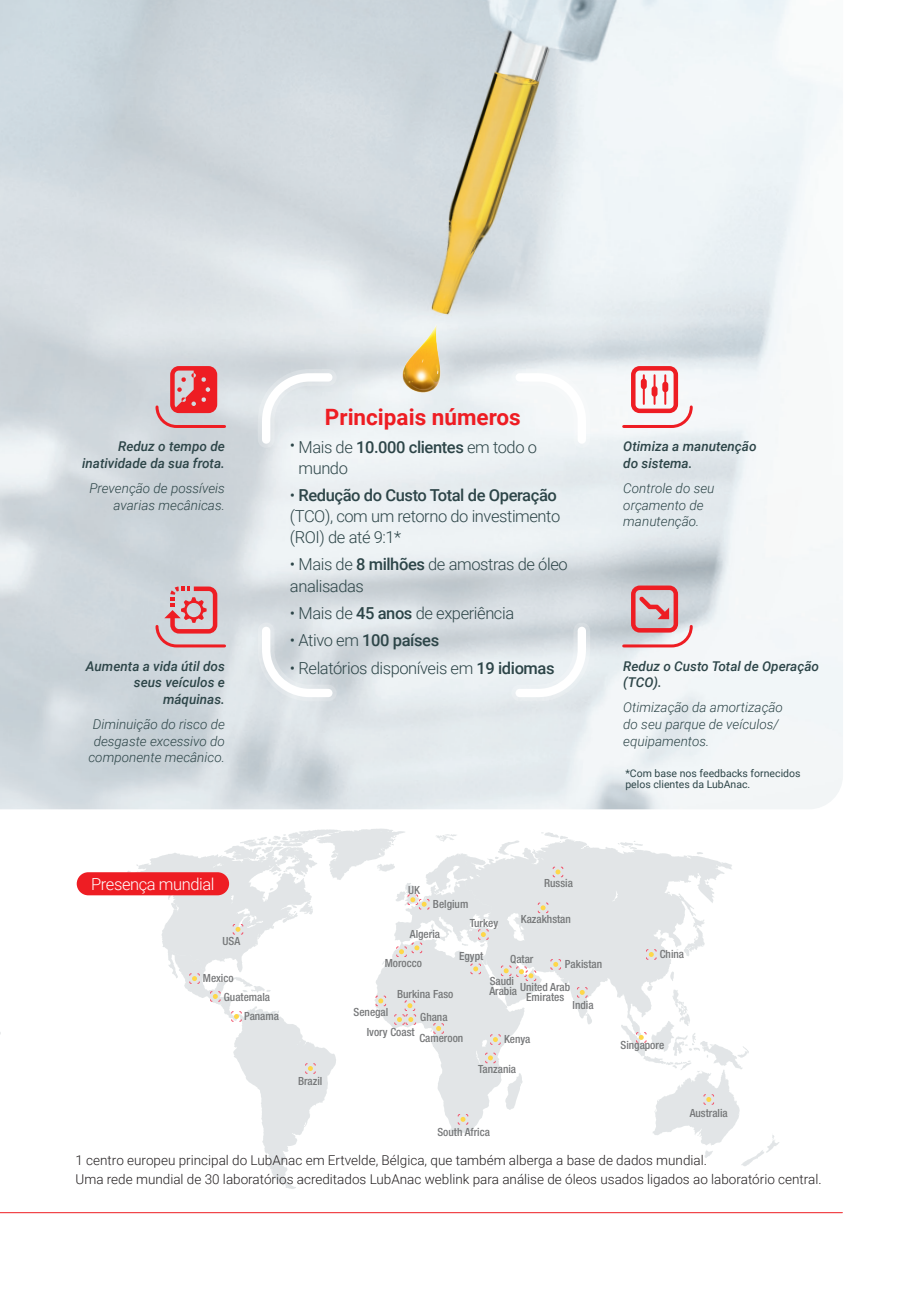
<style>
.page{position:relative;width:919px;height:1289px;background:#fff}
.page>*{position:absolute;margin:0;border:0;box-sizing:border-box;transform-origin:0 0}
.t1{font:700 22.5px "Roboto";color:#ee1d23}
.t2{font:300 16.5px/21px "Roboto";letter-spacing:-.025em;color:#2d4548}
.t3{font:500 16.5px "Roboto";letter-spacing:-.025em;color:#2d4548}
.t4{font:300 16.5px "Roboto";letter-spacing:-.025em;color:#fff}
.t5{font:300 13.5px/18.8px "Roboto";color:#231f20}
.t6{font:italic 300 13.5px/16.5px "Roboto";color:#2d4548}
.t7{font:italic 500 13.5px/16.5px "Roboto";color:#2d4548}
.t8{font:500 condensed 11.25px/9.4px "Helvetica Neue LT Std";color:#454749}
.t9{font:10.5px/10.5px "Roboto";color:#2d4548}
.s1{font-weight:500}
.s2{font-weight:300}
</style>
<div class="page">
<img style="left:0;top:0;width:843px;height:809px">
<svg style="left:620px;top:585px;width:74px;height:64px;background:#d7aaaf"></svg>
<svg style="left:154px;top:586px;width:73px;height:63px;background:#d6a8ad"></svg>
<svg style="left:620px;top:366px;width:74px;height:63px"></svg>
<svg style="left:154px;top:366px;width:73px;height:63px;background:#db8d92"></svg>
<svg style="left:511px;top:369px;width:79px;height:79px"></svg>
<svg style="left:258px;top:369px;width:78px;height:79px"></svg>
<svg style="left:511px;top:622px;width:79px;height:79px"></svg>
<svg style="left:258px;top:622px;width:78px;height:79px;background:#dee4e7"></svg>
<svg style="left:0;top:828px;width:843px;height:385px"></svg>
<img style="left:386px;top:323px;width:70px;height:70px">
<p class="t7" style="left:82px;top:438px;width:144px;text-align:right">Reduz o tempo de inatividade da sua frota.</p>
<p class="t6" style="left:89px;top:479px;width:137px;text-align:right">Prevenção de possíveis avarias mecânicas.</p>
<p class="t7" style="left:86px;top:657px;width:140px;text-align:right">Aumenta a vida útil dos seus veículos e máquinas.</p>
<p class="t6" style="left:88px;top:715px;width:138px;text-align:center">Diminuição do risco de desgaste excessivo do componente mecânico.</p>
<p class="t1" style="left:325px;top:401px;width:197px">Principais números</p>
<p class="t2" style="left:298px;top:435px;width:240px;text-indent:-9px">• Mais de <span class="s1">10.000 clientes</span> em todo o mundo</p>
<p class="t2" style="left:290px;top:484px;width:272px">• <span class="s1">Redução do Custo Total de Operação </span>(TCO), com um retorno do investimento (ROI) de até 9:1*</p>
<p class="t2" style="left:290px;top:553px;width:279px">• Mais de <span class="s1">8 milhões</span> de amostras de óleo analisadas</p>
<p class="t2" style="left:290px;top:602px;width:226px">• Mais de <span class="s1">45 anos</span> de experiência</p>
<p class="t3" style="left:290px;top:629px;width:151px"><span class="s2">• Ativo em</span> 100 países</p>
<p class="t2" style="left:290px;top:656px;width:266px">• Relatórios disponíveis em <span class="s1">19 idiomas</span></p>
<p class="t7" style="left:623px;top:438px;width:135px">Otimiza a manutenção do sistema.</p>
<p class="t6" style="left:623px;top:479px;width:93px">Controle do seu orçamento de manutenção.</p>
<p class="t7" style="left:623px;top:657px;width:197px">Reduz o Custo Total de Operação (TCO).</p>
<p class="t6" style="left:623px;top:699px;width:161px">Otimização da amortização do seu parque de veículos/ equipamentos.</p>
<p class="t9" style="left:625px;top:767px;width:177px">*Com base nos feedbacks fornecidos pelos clientes da LubAnac.</p>
<p class="t4" style="left:91px;top:872px;width:125px">Presença mundial</p>
<p class="t8" style="left:408px;top:885px;width:13px">UK</p>
<p class="t8" style="left:544px;top:878px;width:30px">Russia</p>
<p class="t8" style="left:433px;top:899px;width:37px">Belgium</p>
<p class="t8" style="left:222px;top:936px;width:19px">USA</p>
<p class="t8" style="left:203px;top:972px;width:32px">Mexico</p>
<p class="t8" style="left:244px;top:987px;width:36px;line-height:18.3px;text-indent:-20px">Guatemala<br>Panama</p>
<p class="t8" style="left:521px;top:914px;width:51px">Kazakhstan</p>
<p class="t8" style="left:510px;top:953px;width:25px">Qatar</p>
<p class="t8" style="left:469px;top:918px;width:30px">Turkey</p>
<p class="t8" style="left:410px;top:929px;width:32px">Algeria</p>
<p class="t8" style="left:459px;top:950px;width:26px">Egypt</p>
<p class="t8" style="left:384px;top:958px;width:39px">Morocco</p>
<p class="t8" style="left:565px;top:959px;width:39px">Pakistan</p>
<p class="t8" style="left:572px;top:999px;width:23px">India</p>
<p class="t8" style="left:489px;top:976px;width:29px">Saudi<br>Arabia</p>
<p class="t8" style="left:520px;top:982px;width:51px;text-align:center">United Arab<br>Emirates</p>
<p class="t8" style="left:397px;top:989px;width:58px">Burkina Faso</p>
<p class="t8" style="left:366px;top:1001px;width:49px;line-height:20.1px;text-indent:-13px">Senegal<br>Ivory Coast</p>
<p class="t8" style="left:420px;top:1011px;width:29px">Ghana</p>
<p class="t8" style="left:419px;top:1033px;width:45px">Cameroon</p>
<p class="t8" style="left:504px;top:1034px;width:28px">Kenya</p>
<p class="t8" style="left:659px;top:949px;width:26px">China</p>
<p class="t8" style="left:620px;top:1040px;width:45px">Singapore</p>
<p class="t8" style="left:478px;top:1064px;width:39px">Tanzania</p>
<p class="t8" style="left:298px;top:1076px;width:26px">Brazil</p>
<p class="t8" style="left:689px;top:1107px;width:40px">Australia</p>
<p class="t8" style="left:437px;top:1126px;width:54px">South Africa</p>
<p class="t5" style="left:75px;top:1150px;width:747px">1 centro europeu principal do LubAnac em Ertvelde, Bélgica, que também alberga a base de dados mundial.<br>Uma rede mundial de 30 laboratórios acreditados LubAnac weblink para análise de óleos usados ligados ao laboratório central.</p>
</div>
